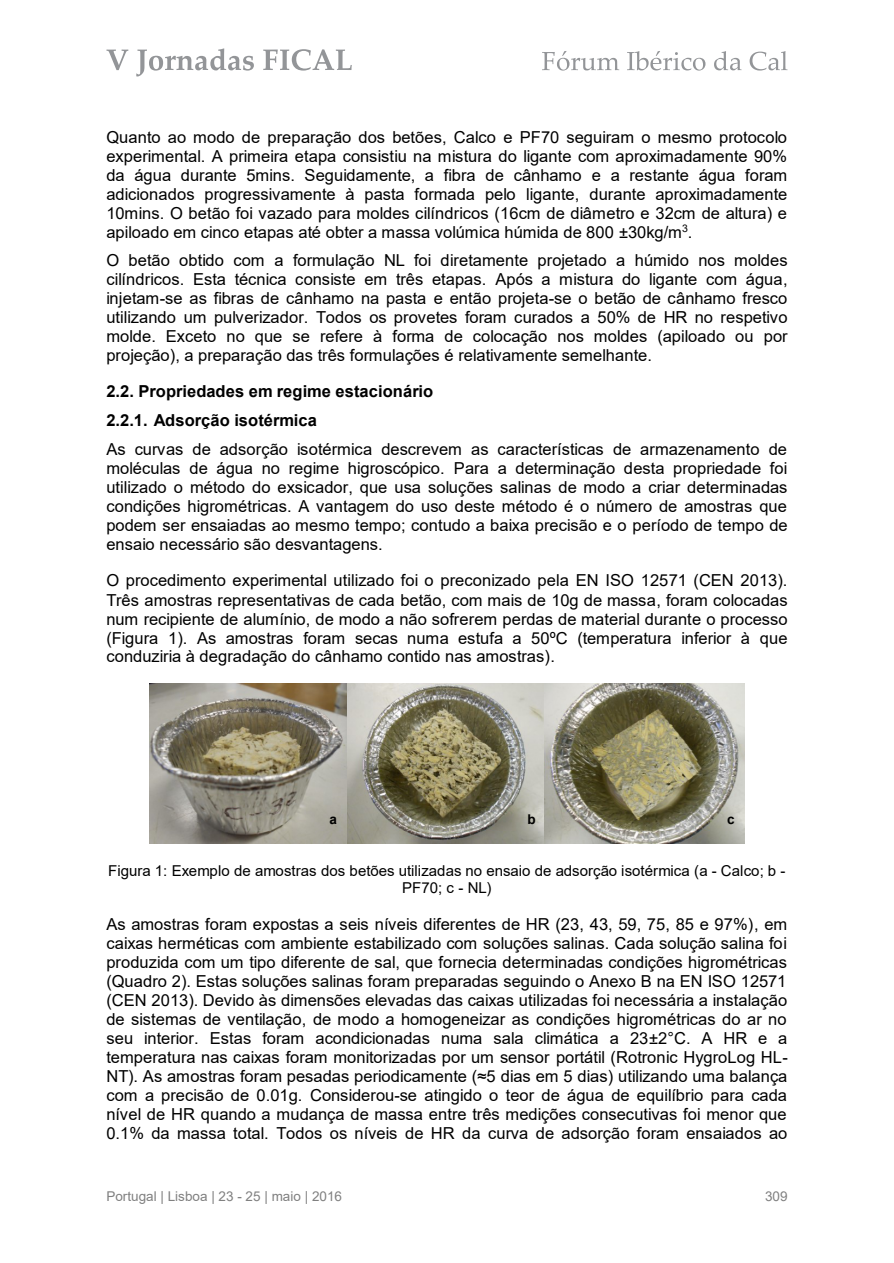
<style>
.page{position:relative;width:894px;height:1263px;background:#fff}
.page>*{position:absolute;margin:0;border:0;box-sizing:border-box;transform-origin:0 0}
.t1{font:16.5px/18.9px "Arial";letter-spacing:.005em;color:#000;text-align:justify}
.t2{font:700 16.5px/28.5px "Arial";letter-spacing:.005em;color:#000}
.t3{font:15px/17.4px "Arial";letter-spacing:.005em;color:#000;text-align:center}
.t4{font:13.5px "Arial";color:#808080}
.t5{font:700 13.5px "Arial";color:#000}
</style>
<div class="page">
<img style="left:149px;top:684px;width:594px;height:160px">
<svg style="left:542px;top:51px;width:245px;height:20px"></svg>
<svg style="left:106px;top:48px;width:245px;height:28px"></svg>
<p class="t1" style="left:106px;top:129px;width:682px">Quanto ao modo de preparação dos betões, Calco e PF70 seguiram o mesmo protocolo experimental. A primeira etapa consistiu na mistura do ligante com aproximadamente 90% da água durante 5mins. Seguidamente, a fibra de cânhamo e a restante água foram adicionados progressivamente à pasta formada pelo ligante, durante aproximadamente 10mins. O betão foi vazado para moldes cilíndricos (16cm de diâmetro e 32cm de altura) e apiloado em cinco etapas até obter a massa volúmica húmida de 800 ±30kg/m<sup>3</sup>.</p>
<p class="t1" style="left:106px;top:252px;width:682px">O betão obtido com a formulação NL foi diretamente projetado a húmido nos moldes cilíndricos. Esta técnica consiste em três etapas. Após a mistura do ligante com água, injetam-se as fibras de cânhamo na pasta e então projeta-se o betão de cânhamo fresco utilizando um pulverizador. Todos os provetes foram curados a 50% de HR no respetivo molde. Exceto no que se refere à forma de colocação nos moldes (apiloado ou por projeção), a preparação das três formulações é relativamente semelhante.</p>
<p class="t2" style="left:106px;top:378px;width:328px">2.2. Propriedades em regime estacionário<br>2.2.1. Adsorção isotérmica</p>
<p class="t1" style="left:106px;top:441px;width:682px">As curvas de adsorção isotérmica descrevem as características de armazenamento de moléculas de água no regime higroscópico. Para a determinação desta propriedade foi utilizado o método do exsicador, que usa soluções salinas de modo a criar determinadas condições higrométricas. A vantagem do uso deste método é o número de amostras que podem ser ensaiadas ao mesmo tempo; contudo a baixa precisão e o período de tempo de ensaio necessário são desvantagens.</p>
<p class="t1" style="left:106px;top:573px;width:682px">O procedimento experimental utilizado foi o preconizado pela EN ISO 12571 (CEN 2013).<br>Três amostras representativas de cada betão, com mais de 10g de massa, foram colocadas num recipiente de alumínio, de modo a não sofrerem perdas de material durante o processo (Figura 1). As amostras foram secas numa estufa a 50ºC (temperatura inferior à que conduziria à degradação do cânhamo contido nas amostras).</p>
<p class="t5" style="left:329px;top:814px;width:9px">a</p>
<p class="t5" style="left:527px;top:814px;width:10px">b</p>
<p class="t5" style="left:727px;top:814px;width:9px">c</p>
<p class="t3" style="left:108px;top:863px;width:678px">Figura 1: Exemplo de amostras dos betões utilizadas no ensaio de adsorção isotérmica (a - Calco; b -<br>PF70; c - NL)</p>
<p class="t1" style="left:106px;top:916px;width:683px">As amostras foram expostas a seis níveis diferentes de HR (23, 43, 59, 75, 85 e 97%), em caixas herméticas com ambiente estabilizado com soluções salinas. Cada solução salina foi produzida com um tipo diferente de sal, que fornecia determinadas condições higrométricas (Quadro 2). Estas soluções salinas foram preparadas seguindo o Anexo B na EN ISO 12571 (CEN 2013). Devido às dimensões elevadas das caixas utilizadas foi necessária a instalação de sistemas de ventilação, de modo a homogeneizar as condições higrométricas do ar no seu interior. Estas foram acondicionadas numa sala climática a 23±2°C. A HR e a temperatura nas caixas foram monitorizadas por um sensor portátil (Rotronic HygroLog HL-NT). As amostras foram pesadas periodicamente (≈5 dias em 5 dias) utilizando uma balança com a precisão de 0.01g. Considerou-se atingido o teor de água de equilíbrio para cada nível de HR quando a mudança de massa entre três medições consecutivas foi menor que 0.1% da massa total. Todos os níveis de HR da curva de adsorção foram ensaiados ao</p>
<p class="t4" style="left:106px;top:1190px;width:237px">Portugal | Lisboa | 23 - 25 | maio | 2016</p>
<p class="t4" style="left:764px;top:1190px;width:24px">309</p>
</div>
